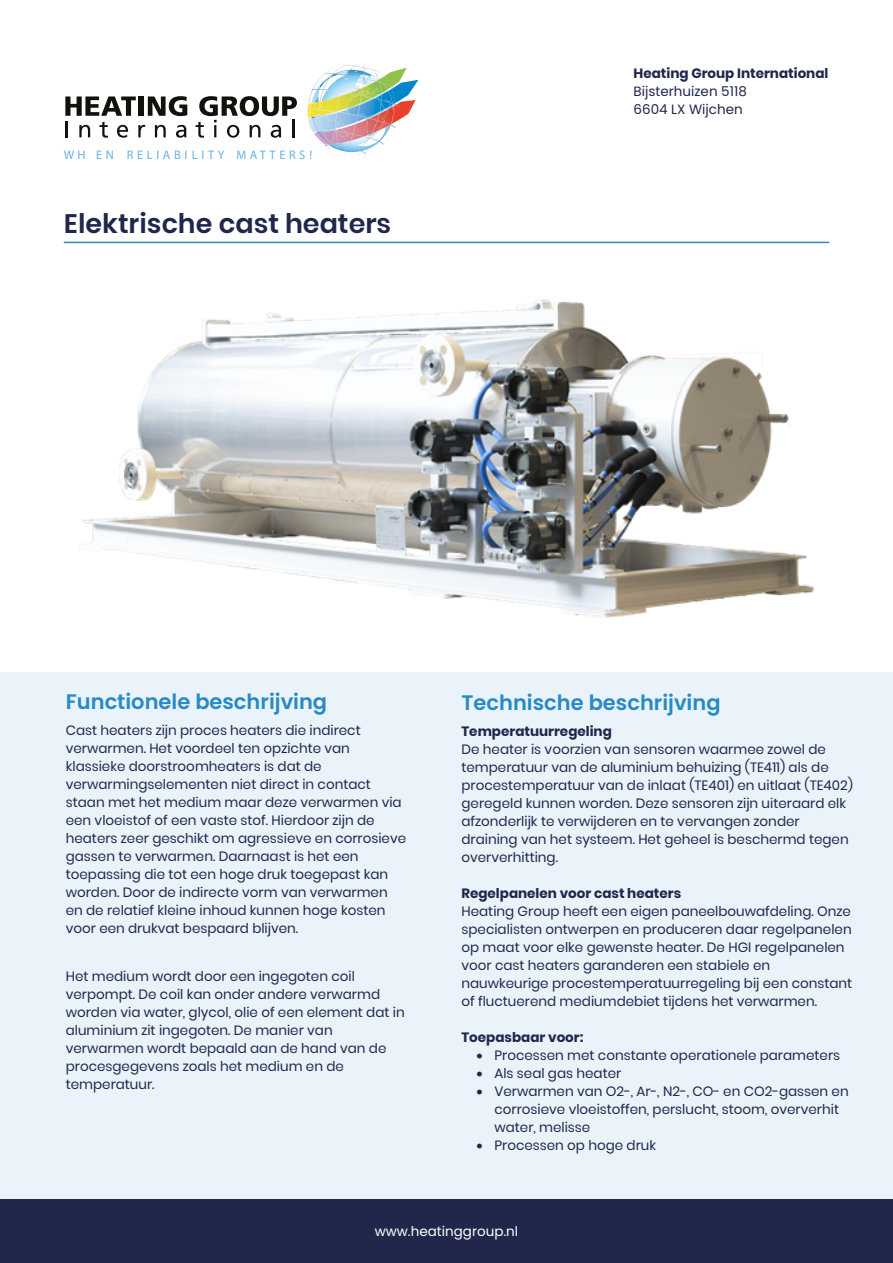
<style>
.page{position:relative;width:893px;height:1263px;background:#fff}
.page>*{position:absolute;margin:0;border:0;box-sizing:border-box;transform-origin:0 0}
.t1{font:600 27px "Poppins";color:#21264c}
.t2{font:600 21px "Poppins";color:#278ac6}
.t3{font:13.5px/18px "Poppins";color:#21264c}
.t4{font:700 13.5px "Poppins";color:#21264c}
.t5{font:13.5px "Poppins";color:#fff}
.t6{font:12.45px "Myriad Pro";letter-spacing:.295em;color:#6ab0e2}
</style>
<div class="page">
<div style="left:0;top:672px;width:893px;height:591px;background:#e9f3f9"></div>
<hr style="left:64px;top:242px;width:765px;height:1px;background:#278ac6">
<svg style="left:308px;top:64px;width:110px;height:84px"></svg>
<img style="left:315px;top:105px;width:84px;height:40px">
<svg style="left:65px;top:96px;width:122px;height:42px"></svg>
<svg style="left:196px;top:96px;width:101px;height:42px"></svg>
<hr style="left:292px;top:119px;width:3px;height:18px;background:#13110c">
<div style="left:0;top:1200px;width:893px;height:63px;background:#21274b"></div>
<img style="left:83px;top:299px;width:731px;height:319px">
<p class="t6" style="left:64px;top:147px;width:250px">WH EN RELIABILITY MATTERS!</p>
<h1 class="t1" style="left:64px;top:208px;width:329px">Elektrische cast heaters</h1>
<p class="t4" style="left:634px;top:65px;width:196px">Heating Group International</p>
<p class="t3" style="left:634px;top:82px;width:115px">Bijsterhuizen 5118<br>6604 LX Wijchen</p>
<h2 class="t2" style="left:66px;top:690px;width:263px">Functionele beschrijving</h2>
<p class="t3" style="left:66px;top:721px;width:342px">Cast heaters zijn proces heaters die indirect verwarmen. Het voordeel ten opzichte van klassieke doorstroomheaters is dat de verwarmingselementen niet direct in contact staan met het medium maar deze verwarmen via een vloeistof of een vaste stof. Hierdoor zijn de heaters zeer geschikt om agressieve en corrosieve gassen te verwarmen. Daarnaast is het een toepassing die tot een hoge druk toegepast kan worden. Door de indirecte vorm van verwarmen en de relatief kleine inhoud kunnen hoge kosten voor een drukvat bespaard blijven.</p>
<p class="t3" style="left:66px;top:967px;width:340px">Het medium wordt door een ingegoten coil verpompt. De coil kan onder andere verwarmd worden via water, glycol, olie of een element dat in aluminium zit ingegoten. De manier van verwarmen wordt bepaald aan de hand van de procesgegevens zoals het medium en de temperatuur.</p>
<h2 class="t2" style="left:461px;top:691px;width:261px">Technische beschrijving</h2>
<p class="t4" style="left:461px;top:723px;width:152px">Temperatuurregeling</p>
<p class="t3" style="left:461px;top:740px;width:393px">De heater is voorzien van sensoren waarmee zowel de temperatuur van de aluminium behuizing (TE411) als de procestemperatuur van de inlaat (TE401) en uitlaat (TE402) geregeld kunnen worden. Deze sensoren zijn uiteraard elk afzonderlijk te verwijderen en te vervangen zonder draining van het systeem. Het geheel is beschermd tegen oververhitting.</p>
<p class="t4" style="left:461px;top:885px;width:221px">Regelpanelen voor cast heaters</p>
<p class="t3" style="left:461px;top:902px;width:392px">Heating Group heeft een eigen paneelbouwafdeling. Onze specialisten ontwerpen en produceren daar regelpanelen op maat voor elke gewenste heater. De HGI regelpanelen voor cast heaters garanderen een stabiele en nauwkeurige procestemperatuurregeling bij een constant of fluctuerend mediumdebiet tijdens het verwarmen.</p>
<p class="t4" style="left:461px;top:1029px;width:124px">Toepasbaar voor:</p>
<p class="t3" style="left:476px;top:1046px;width:365px">• Processen met constante operationele parameters</p>
<p class="t3" style="left:476px;top:1064px;width:146px">• Als seal gas heater</p>
<p class="t3" style="left:494px;top:1082px;width:356px;text-indent:-18px">• Verwarmen van O2-, Ar-, N2-, CO- en CO2-gassen en corrosieve vloeistoffen, perslucht, stoom, oververhit water, melisse</p>
<p class="t3" style="left:476px;top:1136px;width:181px">• Processen op hoge druk</p>
<p class="t5" style="left:375px;top:1224px;width:145px">www.heatinggroup.nl</p>
</div>
